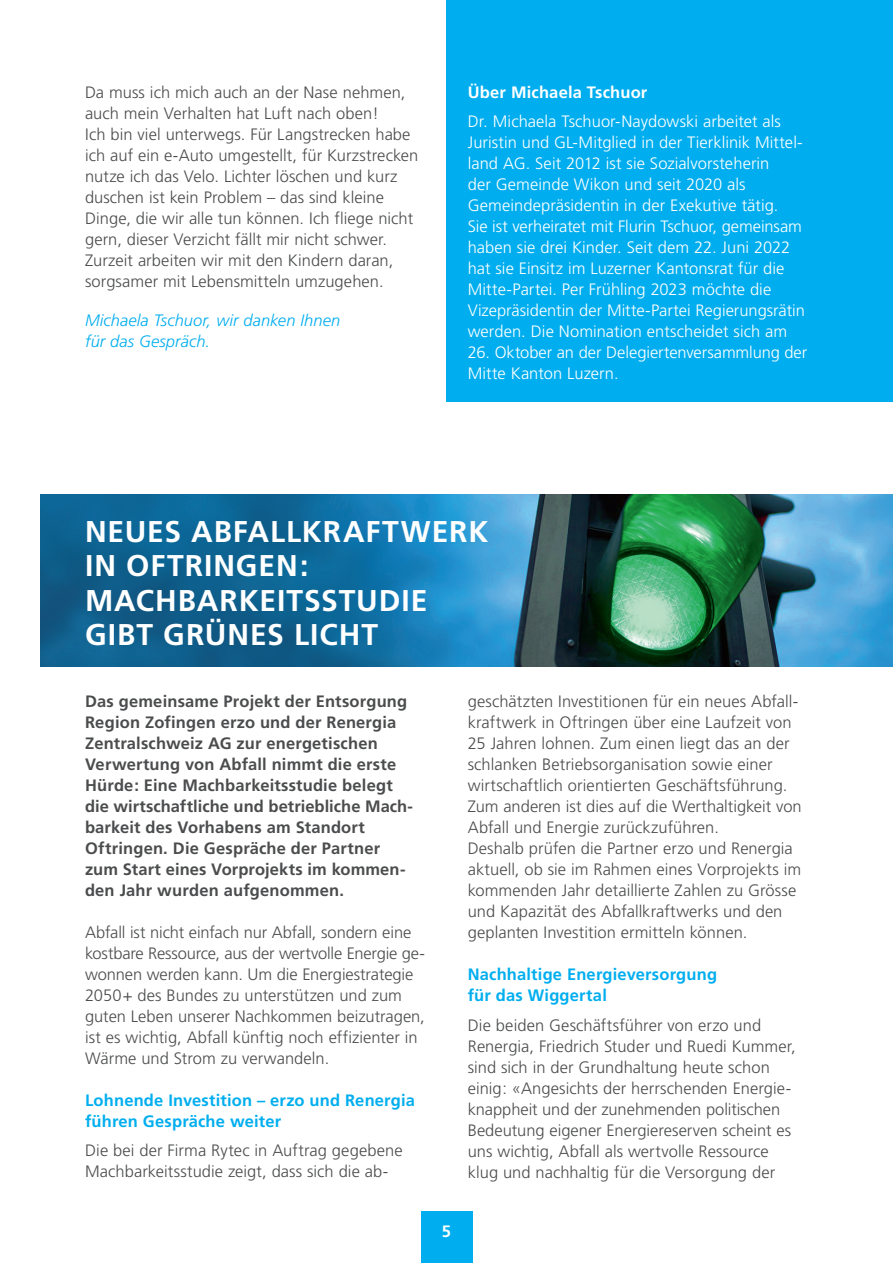
<style>
.page{position:relative;width:893px;height:1263px;background:#fff}
.page>*{position:absolute;margin:0;border:0;box-sizing:border-box;transform-origin:0 0}
.t1{font:700 30px/34.5px "Frutiger CE";letter-spacing:.03em;color:#fff}
.t2{font:300 16.5px/21px "Frutiger CE";color:#4b4c4d}
.t3{font:300 16.5px/21px "Frutiger CE";color:#fff}
.t4{font:700 16.5px/21px "Frutiger CE";letter-spacing:.01em;color:#4b4c4d}
.t5{font:700 16.5px/21px "Frutiger CE";letter-spacing:.01em;color:#00aeef}
.t6{font:italic 300 16.5px/21px "Frutiger CE";color:#00aeef}
.t7{font:700 16.5px "Frutiger CE";letter-spacing:.01em;color:#fff}
</style>
<div class="page">
<div style="left:421px;top:1212px;width:51px;height:51px;background:#00aeef"></div>
<div style="left:446px;top:0;width:447px;height:402px;background:#00aeef"></div>
<img style="left:40px;top:495px;width:853px;height:171px">
<p class="t2" style="left:85px;top:82px;width:335px">Da muss ich mich auch an der Nase nehmen, auch mein Verhalten hat Luft nach oben!<br>Ich bin viel unterwegs. Für Langstrecken habe ich auf ein e-Auto umgestellt, für Kurzstrecken nutze ich das Velo. Lichter löschen und kurz duschen ist kein Problem – das sind kleine Dinge, die wir alle tun können. Ich fliege nicht gern, dieser Verzicht fällt mir nicht schwer.<br>Zurzeit arbeiten wir mit den Kindern daran, sorgsamer mit Lebensmitteln umzugehen.</p>
<p class="t6" style="left:85px;top:310px;width:257px">Michaela Tschuor, wir danken Ihnen für das Gespräch.</p>
<p class="t7" style="left:468px;top:82px;width:181px">Über Michaela Tschuor</p>
<p class="t3" style="left:468px;top:111px;width:339px">Dr. Michaela Tschuor-Naydowski arbeitet als Juristin und GL-Mitglied in der Tierklinik Mittel&shy;land AG. Seit 2012 ist sie Sozialvorsteherin<br>der Gemeinde Wikon und seit 2020 als Gemeindepräsidentin in der Exekutive tätig.<br>Sie ist verheiratet mit Flurin Tschuor, gemeinsam haben sie drei Kinder. Seit dem 22. Juni 2022 hat sie Einsitz im Luzerner Kantonsrat für die Mitte-Partei. Per Frühling 2023 möchte die Vizepräsidentin der Mitte-Partei Regierungsrätin werden. Die Nomination entscheidet sich am</p>
<p class="t3" style="left:468px;top:342px;width:341px">26. Oktober an der Delegiertenversammlung der<br>Mitte Kanton Luzern.</p>
<h1 class="t1" style="left:85px;top:514px;width:405px">NEUES ABFALLKRAFTWERK<br>IN OFTRINGEN:<br>MACHBARKEITSSTUDIE<br>GIBT GRÜNES LICHT</h1>
<p class="t4" style="left:85px;top:690px;width:330px">Das gemeinsame Projekt der Entsorgung Region Zofingen erzo und der Renergia Zentralschweiz AG zur energetischen Verwertung von Abfall nimmt die erste Hürde: Eine Machbarkeitsstudie belegt die wirtschaftliche und betriebliche Mach&shy;barkeit des Vorhabens am Standort Oftringen. Die Gespräche der Partner zum Start eines Vorprojekts im kommen&shy;den Jahr wurden aufgenommen.</p>
<p class="t2" style="left:85px;top:921px;width:341px">Abfall ist nicht einfach nur Abfall, sondern eine kostbare Ressource, aus der wertvolle Energie ge&shy;wonnen werden kann. Um die Energiestrategie 2050+ des Bundes zu unterstützen und zum guten Leben unserer Nachkommen beizutragen, ist es wichtig, Abfall künftig noch effizienter in Wärme und Strom zu verwandeln.</p>
<p class="t5" style="left:85px;top:1089px;width:331px">Lohnende Investition – erzo und Renergia führen Gespräche weiter</p>
<p class="t2" style="left:85px;top:1140px;width:319px">Die bei der Firma Rytec in Auftrag gegebene<br>Machbarkeitsstudie zeigt, dass sich die ab-</p>
<p class="t2" style="left:468px;top:691px;width:335px">geschätzten Investitionen für ein neues Abfall&shy;kraftwerk in Oftringen über eine Laufzeit von 25 Jahren lohnen. Zum einen liegt das an der schlanken Betriebsorganisation sowie einer wirtschaftlich orientierten Geschäftsführung.<br>Zum anderen ist dies auf die Werthaltigkeit von Abfall und Energie zurückzuführen.<br>Deshalb prüfen die Partner erzo und Renergia aktuell, ob sie im Rahmen eines Vorprojekts im kommenden Jahr detaillierte Zahlen zu Grösse und Kapazität des Abfallkraftwerks und den geplanten Investition ermitteln können.</p>
<p class="t5" style="left:468px;top:964px;width:251px">Nachhaltige Energieversorgung für das Wiggertal</p>
<p class="t2" style="left:468px;top:1014px;width:330px">Die beiden Geschäftsführer von erzo und Renergia, Friedrich Studer und Ruedi Kummer, sind sich in der Grundhaltung heute schon einig: «Angesichts der herrschenden Energie&shy;knappheit und der zunehmenden politischen Bedeutung eigener Energiereserven scheint es uns wichtig, Abfall als wertvolle Ressource klug und nachhaltig für die Versorgung der</p>
<p class="t7" style="left:442px;top:1222px;width:11px">5</p>
</div>
